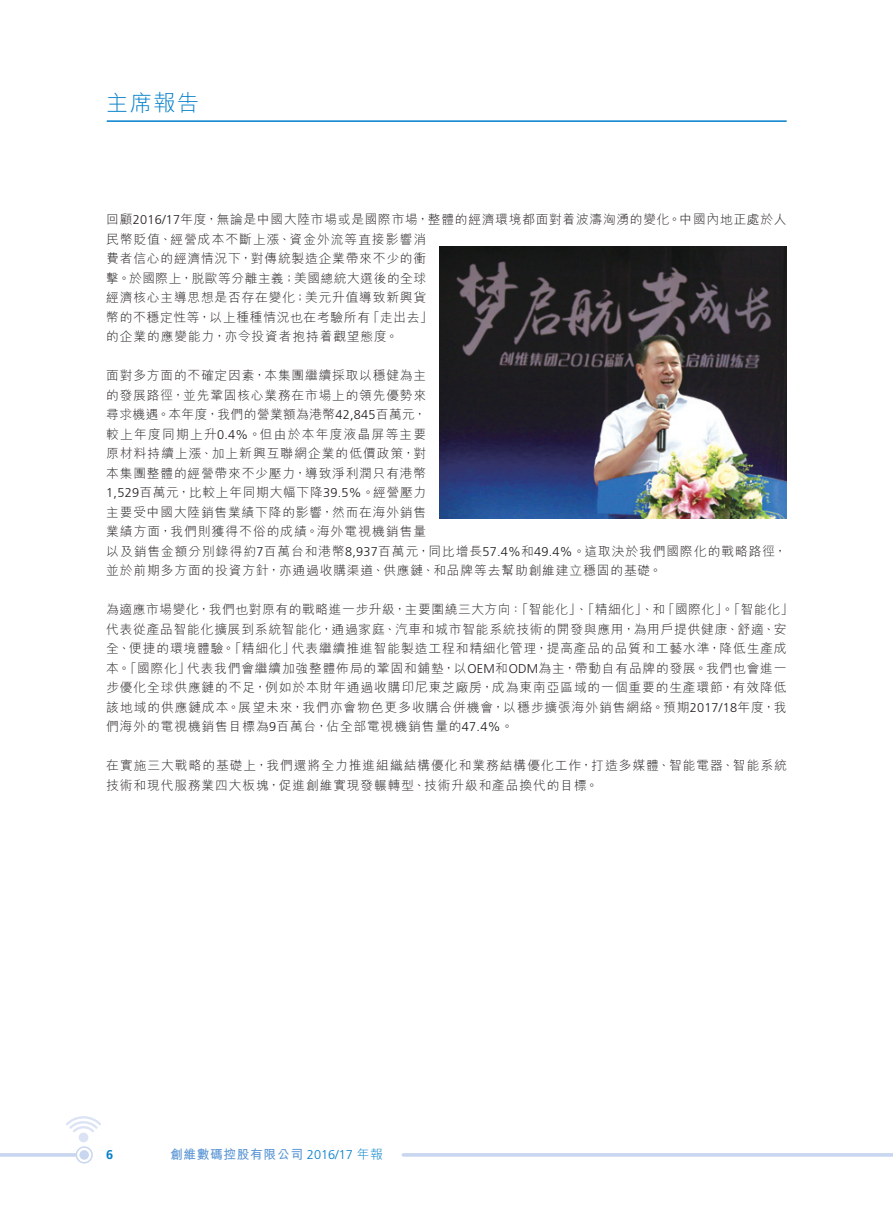
<style>
.page{position:relative;width:893px;height:1212px;background:#fff}
.page>*{position:absolute;margin:0;border:0;box-sizing:border-box;transform-origin:0 0}
.t1{font:300 22.5px "M Hei HK";color:#007eca}
.Body_Text{font:300 12.75px/19.5px "M Hei HK";letter-spacing:.07em;color:#231f20}
.t2{font:700 12.75px "M Hei HK";letter-spacing:.05em;color:#5c96d5}
.t3{font:700 12.75px "Frutiger LT Std";color:#007eca}
.s1{font-family:"Frutiger LT Std"}
.s2{font-family:"Frutiger LT Std";font-weight:300;color:#007eca}
.s3{font-weight:300;color:#007eca}
</style>
<div class="page">
<svg style="left:0;top:1116px;width:101px;height:47px"></svg>
<hr style="left:107px;top:120px;width:680px;height:2px;background:#007eca">
<svg style="left:402px;top:1153px;width:491px;height:4px;background:#ccd9f0"></svg>
<img style="left:439px;top:247px;width:348px;height:272px">
<p class="t1" style="left:106px;top:91px;width:94px">主席報告</p>
<p class="Body_Text" style="left:106px;top:209px;width:682px">回顧<span class="s1">2016/17</span>年度，無論是中國大陸市場或是國際市場，整體的經濟環境都面對着波濤洶湧的變化。中國內地正處於人民幣貶值、經營成本不斷上漲、資金外流等直接影響消<br>費者信心的經濟情況下，對傳統製造企業帶來不少的衝<br>擊。於國際上，脫歐等分離主義；美國總統大選後的全球<br>經濟核心主導思想是否存在變化；美元升值導致新興貨<br>幣的不穩定性等，以上種種情況也在考驗所有「走出去」<br>的企業的應變能力，亦令投資者抱持着觀望態度。</p>
<p class="Body_Text" style="left:106px;top:365px;width:682px">面對多方面的不確定因素，本集團繼續採取以穩健為主<br>的發展路徑，並先鞏固核心業務在市場上的領先優勢來<br>尋求機遇。本年度，我們的營業額為港幣<span class="s1">42,845</span>百萬元，<br>較上年度同期上升<span class="s1">0.4%</span>。但由於本年度液晶屏等主要<br>原材料持續上漲、加上新興互聯網企業的低價政策，對<br>本集團整體的經營帶來不少壓力，導致淨利潤只有港幣<br><span class="s1">1,529</span>百萬元，比較上年同期大幅下降<span class="s1">39.5%</span>。經營壓力<br>主要受中國大陸銷售業績下降的影響，然而在海外銷售<br>業績方面，我們則獲得不俗的成績。海外電視機銷售量<br>以及銷售金額分別錄得約<span class="s1">7</span>百萬台和港幣<span class="s1">8,937</span>百萬元，同比增長<span class="s1">57.4%</span>和<span class="s1">49.4%</span>。這取決於我們國際化的戰略路徑，並於前期多方面的投資方針，亦通過收購渠道、供應鏈、和品牌等去幫助創維建立穩固的基礎。</p>
<p class="Body_Text" style="left:106px;top:599px;width:688px">為適應市場變化，我們也對原有的戰略進一步升級，主要圍繞三大方向：「智能化」、「精細化」、和「國際化」。「智能化」代表從產品智能化擴展到系統智能化，通過家庭、汽車和城市智能系統技術的開發與應用，為用戶提供健康、舒適、安全、便捷的環境體驗。「精細化」代表繼續推進智能製造工程和精細化管理，提高產品的品質和工藝水準，降低生產成本。「國際化」代表我們會繼續加強整體佈局的鞏固和鋪墊，以<span class="s1">OEM</span>和<span class="s1">ODM</span>為主，帶動自有品牌的發展。我們也會進一步優化全球供應鏈的不足，例如於本財年通過收購印尼東芝廠房，成為東南亞區域的一個重要的生產環節，有效降低該地域的供應鏈成本。展望未來，我們亦會物色更多收購合併機會，以穩步擴張海外銷售網絡。預期<span class="s1">2017/18</span>年度，我們海外的電視機銷售目標為<span class="s1">9</span>百萬台，佔全部電視機銷售量的<span class="s1">47.4%</span>。</p>
<p class="Body_Text" style="left:106px;top:755px;width:682px">在實施三大戰略的基礎上，我們還將全力推進組織結構優化和業務結構優化工作，打造多媒體、智能電器、智能系統技術和現代服務業四大板塊，促進創維實現發輾轉型、技術升級和產品換代的目標。</p>
<p class="t3" style="left:106px;top:1147px;width:9px">6</p>
<p class="t2" style="left:170px;top:1145px;width:214px">創維數碼控股有限公司 <span class="s2">2016/17</span> <span class="s3">年報</span></p>
</div>
